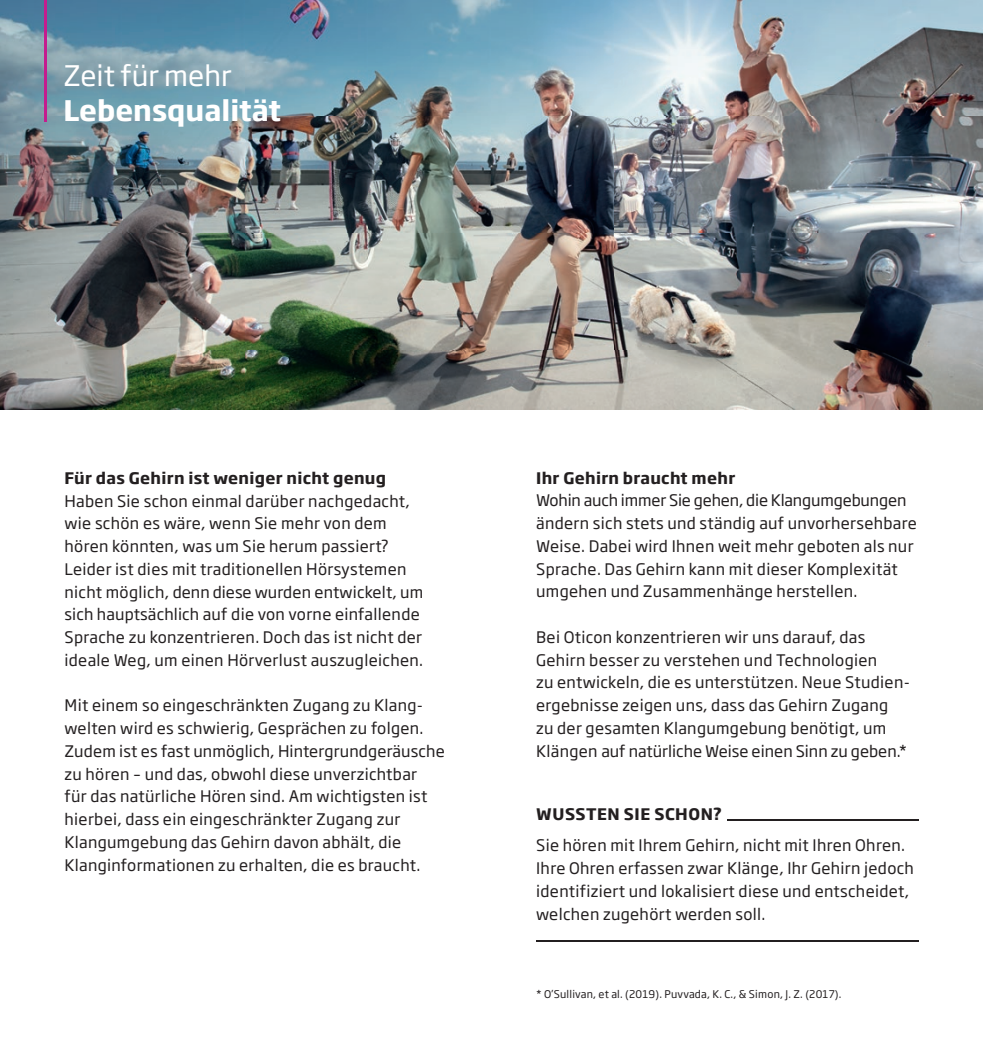
<style>
.page{position:relative;width:983px;height:1042px;background:#fff}
.page>*{position:absolute;margin:0;border:0;box-sizing:border-box;transform-origin:0 0}
.t1{font:700 28px "Soho Gothic Pro";color:#fff}
.t2{font:28px "Soho Gothic Pro";color:#fff}
.t3{font:15.75px/22.8px "Soho Gothic Pro";letter-spacing:.02em;color:#231f20}
.t4{font:700 15.75px "Soho Gothic Pro";letter-spacing:.02em;color:#231f20}
.t5{font:10.5px "Soho Gothic Pro";letter-spacing:.02em;color:#231f20}
</style>
<div class="page">
<img style="left:0;top:0;width:982px;height:409px">
<hr style="left:45px;top:0;width:2px;height:64px;background:#c41c8e">
<hr style="left:45px;top:64px;width:2px;height:58px;background:#c41c8e">
<hr style="left:536px;top:940px;width:382px;height:2px;background:#231f20">
<hr style="left:727px;top:819px;width:191px;height:1px;background:#231f20">
<h1 class="t2" style="left:64px;top:54px;width:169px">Zeit für mehr</h1>
<h1 class="t1" style="left:64px;top:89px;width:219px">Lebensqualität</h1>
<p class="t4" style="left:64px;top:465px;width:323px">Für das Gehirn ist weniger nicht genug</p>
<p class="t3" style="left:64px;top:488px;width:360px">Haben Sie schon einmal darüber nachgedacht, wie schön es wäre, wenn Sie mehr von dem hören könnten, was um Sie herum passiert?<br>Leider ist dies mit traditionellen Hörsystemen nicht möglich, denn diese wurden entwickelt, um sich hauptsächlich auf die von vorne einfallende Sprache zu konzentrieren. Doch das ist nicht der ideale Weg, um einen Hörverlust auszugleichen.</p>
<p class="t3" style="left:64px;top:693px;width:382px">Mit einem so eingeschränkten Zugang zu Klang&shy;welten wird es schwierig, Gesprächen zu folgen.<br>Zudem ist es fast unmöglich, Hintergrundgeräusche zu hören – und das, obwohl diese unverzichtbar<br>für das natürliche Hören sind. Am wichtigsten ist hierbei, dass ein eingeschränkter Zugang zur Klangumgebung das Gehirn davon abhält, die Klanginformationen zu erhalten, die es braucht.</p>
<p class="t4" style="left:536px;top:465px;width:200px">Ihr Gehirn braucht mehr</p>
<p class="t3" style="left:536px;top:488px;width:382px">Wohin auch immer Sie gehen, die Klangumgebungen ändern sich stets und ständig auf unvorhersehbare Weise. Dabei wird Ihnen weit mehr geboten als nur Sprache. Das Gehirn kann mit dieser Komplexität umgehen und Zusammenhänge herstellen.</p>
<p class="t3" style="left:536px;top:625px;width:375px">Bei Oticon konzentrieren wir uns darauf, das Gehirn besser zu verstehen und Technologien<br>zu entwickeln, die es unterstützen. Neue Studien&shy;ergebnisse zeigen uns, dass das Gehirn Zugang<br>zu der gesamten Klangumgebung benötigt, um Klängen auf natürliche Weise einen Sinn zu geben.*</p>
<p class="t4" style="left:536px;top:801px;width:187px">WUSSTEN SIE SCHON?</p>
<p class="t3" style="left:536px;top:833px;width:379px">Sie hören mit Ihrem Gehirn, nicht mit Ihren Ohren.<br>Ihre Ohren erfassen zwar Klänge, Ihr Gehirn jedoch identifiziert und lokalisiert diese und entscheidet, welchen zugehört werden soll.</p>
<p class="t5" style="left:536px;top:985px;width:307px">* O’Sullivan, et al. (2019). Puvvada, K. C., &amp; Simon, J. Z. (2017).</p>
</div>
